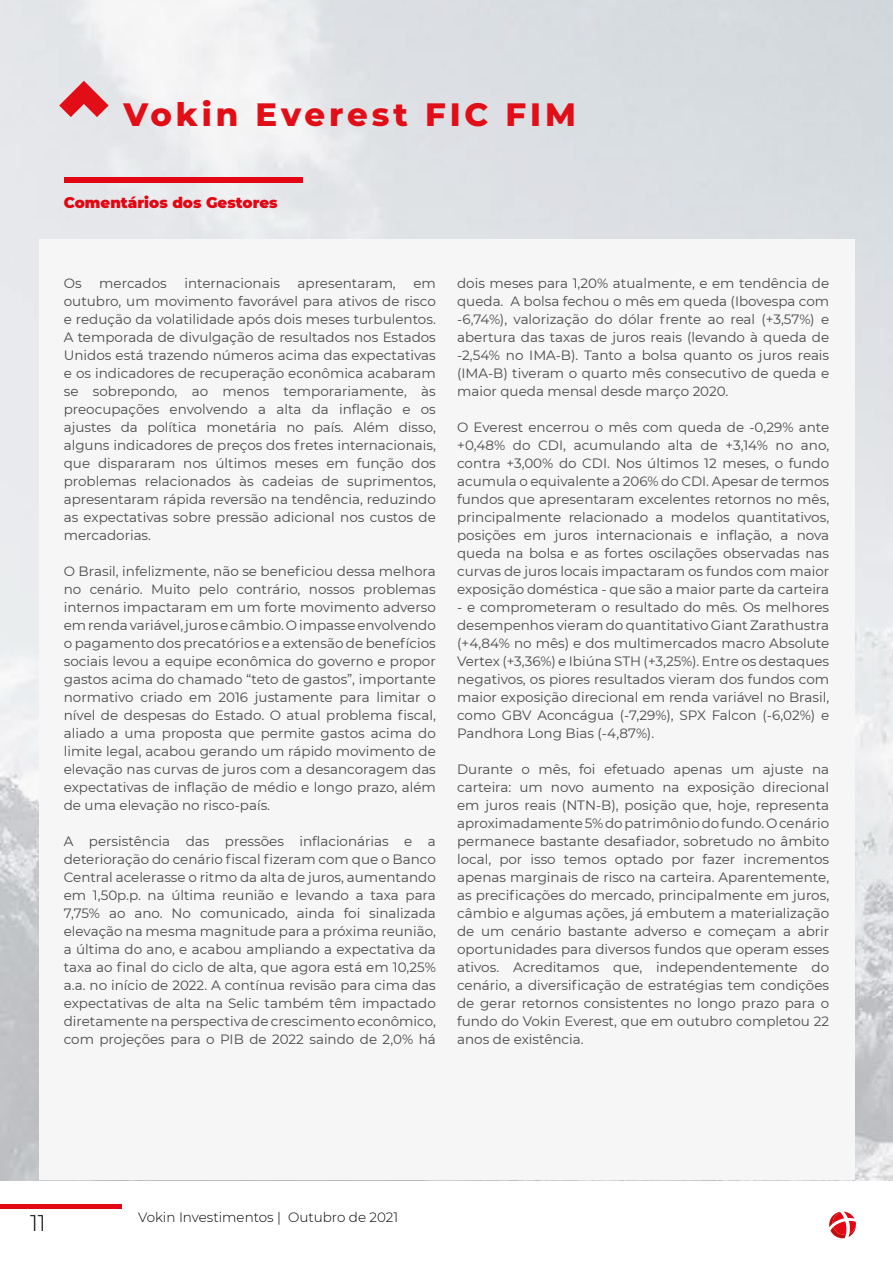
<style>
.page{position:relative;width:893px;height:1263px;background:#fff}
.page>*{position:absolute;margin:0;border:0;box-sizing:border-box;transform-origin:0 0}
.t1{font:800 32.4px "Montserrat";letter-spacing:.12em;color:#e20e17}
.t2{font:300 22.5px "Montserrat";color:#000}
.t3{font:900 15px "Montserrat";color:#e30613}
.t4{font:13.5px/18px "Montserrat";color:#4a4a49;text-align:justify}
.t5{font:300 13.5px "Montserrat";color:#000}
</style>
<div class="page">
<div style="left:0;top:1204px;width:121px;height:5px;background:#e30613"></div>
<svg style="left:829px;top:1211px;width:27px;height:27px"></svg>
<img style="left:0;top:0;width:893px;height:1180px">
<svg style="left:59px;top:81px;width:50px;height:36px;background:#e27c82"></svg>
<div style="left:39px;top:240px;width:815px;height:940px;background:#f6f6f6"></div>
<div style="left:65px;top:177px;width:238px;height:6px;background:#e30613"></div>
<h1 class="t1" style="left:123px;top:91px;width:454px">Vokin Everest FIC FIM</h1>
<p class="t3" style="left:64px;top:191px;width:215px">Comentários dos Gestores</p>
<p class="t4" style="left:64px;top:274px;width:19px">Os</p>
<p class="t4" style="left:99px;top:274px;width:69px">mercados</p>
<p class="t4" style="left:184px;top:274px;width:97px">internacionais</p>
<p class="t4" style="left:298px;top:274px;width:100px">apresentaram,</p>
<p class="t4" style="left:64px;top:274px;width:374px;text-indent:350px">em outubro, um movimento favorável para ativos de risco e redução da volatilidade após dois meses turbulentos.<br>A temporada de divulgação de resultados nos Estados Unidos está trazendo números acima das expectativas e os indicadores de recuperação econômica acabaram se sobrepondo, ao menos temporariamente, às preocupações envolvendo a alta da inflação e os ajustes da política monetária no país. Além disso, alguns indicadores de preços dos fretes internacionais, que dispararam nos últimos meses em função dos problemas relacionados às cadeias de suprimentos, apresentaram rápida reversão na tendência, reduzindo as expectativas sobre pressão adicional nos custos de mercadorias.</p>
<p class="t4" style="left:64px;top:562px;width:374px">O Brasil, infelizmente, não se beneficiou dessa melhora no cenário. Muito pelo contrário, nossos problemas internos impactaram em um forte movimento adverso em renda variável, juros e câmbio. O impasse envolvendo o pagamento dos precatórios e a extensão de benefícios sociais levou a equipe econômica do governo e propor gastos acima do chamado “teto de gastos”, importante normativo criado em 2016 justamente para limitar o nível de despesas do Estado. O atual problema fiscal, aliado a uma proposta que permite gastos acima do limite legal, acabou gerando um rápido movimento de elevação nas curvas de juros com a desancoragem das expectativas de inflação de médio e longo prazo, além de uma elevação no risco-país.</p>
<p class="t4" style="left:64px;top:832px;width:374px">A persistência das pressões inflacionárias e a deterioração do cenário fiscal fizeram com que o Banco Central acelerasse o ritmo da alta de juros, aumentando em 1,50p.p. na última reunião e levando a taxa para 7,75% ao ano. No comunicado, ainda foi sinalizada elevação na mesma magnitude para a próxima reunião, a última do ano, e acabou ampliando a expectativa da taxa ao final do ciclo de alta, que agora está em 10,25% a.a. no início de 2022. A contínua revisão para cima das expectativas de alta na Selic também têm impactado diretamente na perspectiva de crescimento econômico, com projeções para o PIB de 2022 saindo de 2,0% há</p>
<p class="t4" style="left:457px;top:274px;width:374px">dois meses para 1,20% atualmente, e em tendência de queda. A bolsa fechou o mês em queda (Ibovespa com -6,74%), valorização do dólar frente ao real (+3,57%) e abertura das taxas de juros reais (levando à queda de -2,54% no IMA-B). Tanto a bolsa quanto os juros reais (IMA-B) tiveram o quarto mês consecutivo de queda e maior queda mensal desde março 2020.</p>
<p class="t4" style="left:457px;top:418px;width:374px">O Everest encerrou o mês com queda de -0,29% ante +0,48% do CDI, acumulando alta de +3,14% no ano, contra +3,00% do CDI. Nos últimos 12 meses, o fundo acumula o equivalente a 206% do CDI. Apesar de termos fundos que apresentaram excelentes retornos no mês, principalmente relacionado a modelos quantitativos, posições em juros internacionais e inflação, a nova queda na bolsa e as fortes oscilações observadas nas curvas de juros locais impactaram os fundos com maior exposição doméstica - que são a maior parte da carteira</p>
<p class="t4" style="left:457px;top:597px;width:374px">- e comprometeram o resultado do mês. Os melhores desempenhos vieram do quantitativo Giant Zarathustra (+4,84% no mês) e dos multimercados macro Absolute Vertex (+3,36%) e Ibiúna STH (+3,25%). Entre os destaques negativos, os piores resultados vieram dos fundos com maior exposição direcional em renda variável no Brasil, como GBV Aconcágua (-7,29%), SPX Falcon (-6,02%) e Pandhora Long Bias (-4,87%).</p>
<p class="t4" style="left:457px;top:759px;width:374px">Durante o mês, foi efetuado apenas um ajuste na carteira: um novo aumento na exposição direcional em juros reais (NTN-B), posição que, hoje, representa aproximadamente 5% do patrimônio do fundo. O cenário permanece bastante desafiador, sobretudo no âmbito local, por isso temos optado por fazer incrementos apenas marginais de risco na carteira. Aparentemente, as precificações do mercado, principalmente em juros, câmbio e algumas ações, já embutem a materialização de um cenário bastante adverso e começam a abrir oportunidades para diversos fundos que operam esses ativos. Acreditamos que, independentemente do cenário, a diversificação de estratégias tem condições de gerar retornos consistentes no longo prazo para o fundo do Vokin Everest, que em outubro completou 22 anos de existência.</p>
<h2 class="t2" style="left:30px;top:1207px;width:17px">11</h2>
<p class="t5" style="left:138px;top:1208px;width:262px">Vokin Investimentos | Outubro de 2021</p>
</div>
